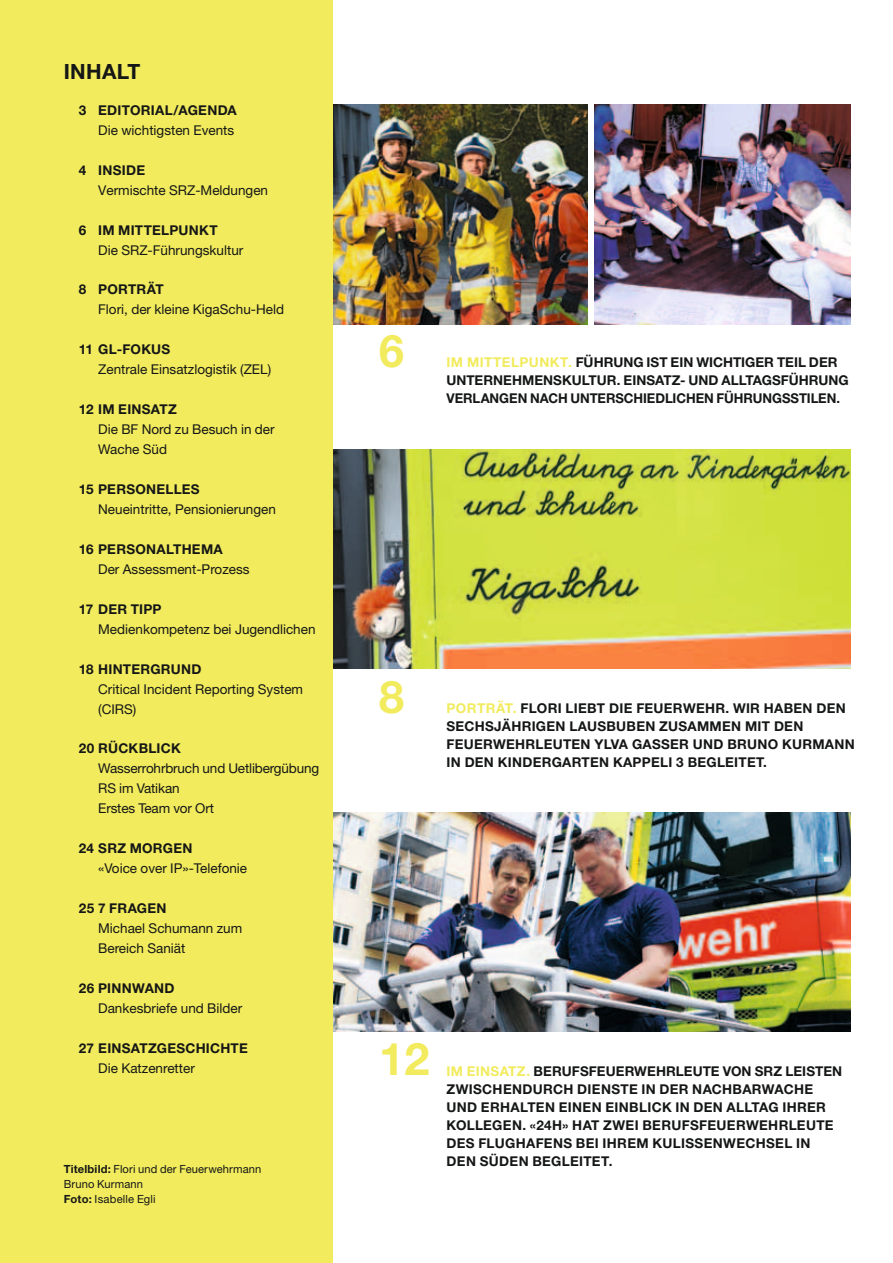
<style>
.page{position:relative;width:893px;height:1263px;background:#fff}
.page>*{position:absolute;margin:0;border:0;box-sizing:border-box;transform-origin:0 0}
.t1{font:700 45px "Helvetica Neue LT Std";color:#f1eb5d}
.t2{font:700 21px "Helvetica Neue LT Std";letter-spacing:.015em;color:#151616}
.t3{font:700 13.5px "Helvetica Neue LT Std";letter-spacing:.02em;color:#151616}
.t4{font:13.5px/20px "Helvetica Neue LT Std";color:#151616}
.t5{font:700 13.5px "Helvetica Neue LT Std";color:#f1eb5d}
.t6{font:11.25px/15px "Helvetica Neue LT Std";letter-spacing:.01em;color:#151616}
.s1{font-weight:700}
.s2{color:#f1eb5d}
</style>
<div class="page">
<div style="left:0;top:0;width:333px;height:1263px;background:#f1eb5d"></div>
<img style="left:333px;top:812px;width:517px;height:220px">
<img style="left:595px;top:105px;width:255px;height:219px">
<img style="left:333px;top:449px;width:517px;height:220px">
<img style="left:333px;top:105px;width:254px;height:219px">
<h2 class="t2" style="left:64px;top:58px;width:78px">INHALT</h2>
<p class="t3" style="left:79px;top:102px;width:160px">3 EDITORIAL/AGENDA</p>
<p class="t4" style="left:98px;top:120px;width:137px">Die wichtigsten Events</p>
<p class="t3" style="left:79px;top:162px;width:68px">4 INSIDE</p>
<p class="t4" style="left:98px;top:180px;width:171px">Vermischte SRZ-Meldungen</p>
<p class="t3" style="left:79px;top:221px;width:140px">6 IM MITTELPUNKT</p>
<p class="t4" style="left:98px;top:240px;width:147px">Die SRZ-Führungskultur</p>
<p class="t3" style="left:79px;top:281px;width:86px">8 PORTRÄT</p>
<p class="t4" style="left:98px;top:299px;width:187px">Flori, der kleine KigaSchu-Held</p>
<p class="t3" style="left:79px;top:341px;width:93px">11 GL-FOKUS</p>
<p class="t4" style="left:98px;top:359px;width:174px">Zentrale Einsatzlogistik (ZEL)</p>
<p class="t3" style="left:79px;top:401px;width:99px">12 IM EINSATZ</p>
<p class="t4" style="left:98px;top:419px;width:178px">Die BF Nord zu Besuch in der<br>Wache Süd</p>
<p class="t3" style="left:79px;top:481px;width:122px">15 PERSONELLES</p>
<p class="t4" style="left:98px;top:499px;width:179px">Neueintritte, Pensionierungen</p>
<p class="t3" style="left:79px;top:541px;width:146px">16 PERSONALTHEMA</p>
<p class="t4" style="left:98px;top:559px;width:153px">Der Assessment-Prozess</p>
<p class="t3" style="left:79px;top:601px;width:84px">17 DER TIPP</p>
<p class="t4" style="left:98px;top:619px;width:219px">Medienkompetenz bei Jugendlichen</p>
<p class="t3" style="left:79px;top:660px;width:124px">18 HINTERGRUND</p>
<p class="t4" style="left:98px;top:679px;width:206px">Critical Incident Reporting System (CIRS)</p>
<p class="t3" style="left:79px;top:740px;width:104px">20 RÜCKBLICK</p>
<p class="t4" style="left:98px;top:758px;width:223px">Wasserrohrbruch und Uetlibergübung<br>RS im Vatikan<br>Erstes Team vor Ort</p>
<p class="t3" style="left:79px;top:840px;width:115px">24 SRZ MORGEN</p>
<p class="t4" style="left:98px;top:858px;width:150px">«Voice over IP»-Telefonie</p>
<p class="t3" style="left:79px;top:900px;width:89px">25 7 FRAGEN</p>
<p class="t4" style="left:98px;top:918px;width:146px">Michael Schumann zum<br>Bereich Saniät</p>
<p class="t3" style="left:79px;top:980px;width:97px">26 PINNWAND</p>
<p class="t4" style="left:98px;top:998px;width:146px">Dankesbriefe und Bilder</p>
<p class="t3" style="left:79px;top:1040px;width:171px">27 EINSATZGESCHICHTE</p>
<p class="t4" style="left:98px;top:1058px;width:98px">Die Katzenretter</p>
<p class="t6" style="left:64px;top:1161px;width:199px"><span class="s1">TITELBILD:</span> Flori und der Feuerwehrmann<br>Bruno Kurmann<br><span class="s1">FOTO:</span> Isabelle Egli</p>
<h1 class="t1" style="left:379px;top:323px;width:27px">6</h1>
<p class="t5" style="left:446px;top:354px;width:44px">IM MITTELPUNKT</p>
<p class="t3" style="left:568px;top:354px;width:27px"><span class="s2">.</span> FÜHRUNG</p>
<p class="t3" style="left:647px;top:354px;width:8px">IST</p>
<p class="t3" style="left:671px;top:354px;width:8px">EIN</p>
<p class="t3" style="left:696px;top:354px;width:10px">WICHTIGER</p>
<p class="t3" style="left:777px;top:354px;width:9px">TEIL</p>
<p class="t3" style="left:809px;top:354px;width:11px">DER</p>
<p class="t3" style="left:446px;top:372px;width:11px">UNTERNEHMENSKULTUR</p>
<p class="t3" style="left:617px;top:372px;width:25px">. EINSATZ</p>
<p class="t3" style="left:680px;top:372px;width:20px">- UND</p>
<p class="t3" style="left:722px;top:372px;width:20px">ALLTAGSFÜHRUNG</p>
<p class="t3" style="left:446px;top:390px;width:19px">VERLANGEN</p>
<p class="t3" style="left:530px;top:390px;width:10px">NACH</p>
<p class="t3" style="left:570px;top:390px;width:10px">UNTERSCHIEDLICHEN</p>
<p class="t3" style="left:717px;top:390px;width:18px">FÜHRUNGSSTILEN</p>
<p class="t3" style="left:836px;top:390px;width:5px">.</p>
<h1 class="t1" style="left:379px;top:669px;width:27px">8</h1>
<p class="t5" style="left:446px;top:699px;width:20px">PORTRÄT</p>
<p class="t3" style="left:513px;top:699px;width:25px"><span class="s2">.</span> FLORI</p>
<p class="t3" style="left:566px;top:699px;width:9px">LIEBT</p>
<p class="t3" style="left:609px;top:699px;width:9px">DIE</p>
<p class="t3" style="left:636px;top:699px;width:20px">FEUERWEHR</p>
<p class="t3" style="left:725px;top:699px;width:49px">. WIR HABEN</p>
<p class="t3" style="left:816px;top:699px;width:11px">DEN</p>
<p class="t3" style="left:446px;top:717px;width:11px">SECHS</p>
<p class="t3" style="left:494px;top:717px;width:18px">JÄHRIGEN</p>
<p class="t3" style="left:569px;top:717px;width:19px">LAUSBUBEN</p>
<p class="t3" style="left:659px;top:717px;width:12px">ZUSAMMEN</p>
<p class="t3" style="left:745px;top:717px;width:9px">MIT</p>
<p class="t3" style="left:774px;top:717px;width:11px">DEN</p>
<p class="t3" style="left:446px;top:735px;width:19px">FEUERWEHRLEUTEN</p>
<p class="t3" style="left:594px;top:735px;width:59px">YLVA GASSER</p>
<p class="t3" style="left:693px;top:735px;width:11px">UND</p>
<p class="t3" style="left:727px;top:735px;width:21px">BRUNO</p>
<p class="t3" style="left:782px;top:735px;width:22px">KURMANN</p>
<p class="t3" style="left:446px;top:753px;width:29px">IN DEN</p>
<p class="t3" style="left:498px;top:753px;width:21px">KINDERGARTEN</p>
<p class="t3" style="left:613px;top:753px;width:29px">KAPPELI</p>
<p class="t3" style="left:676px;top:753px;width:21px">3 BEGLEITET</p>
<p class="t3" style="left:763px;top:753px;width:5px">.</p>
<h1 class="t1" style="left:379px;top:1031px;width:52px">12</h1>
<p class="t3" style="left:446px;top:1062px;width:107px"><span class="s2">IM EINSATZ.</span> BERUFSFEUERWEHRLEUTE</p>
<p class="t3" style="left:723px;top:1062px;width:72px">VON SRZ LEISTEN</p>
<p class="t3" style="left:446px;top:1080px;width:11px">ZWISCHENDURCH</p>
<p class="t3" style="left:577px;top:1080px;width:20px">DIENSTE</p>
<p class="t3" style="left:641px;top:1080px;width:29px">IN DER</p>
<p class="t3" style="left:692px;top:1080px;width:22px">NACHBARWACHE</p>
<p class="t3" style="left:446px;top:1098px;width:11px">UND</p>
<p class="t3" style="left:481px;top:1098px;width:11px">ERHALTEN</p>
<p class="t3" style="left:559px;top:1098px;width:10px">EINEN</p>
<p class="t3" style="left:605px;top:1098px;width:19px">EINBLICK</p>
<p class="t3" style="left:675px;top:1098px;width:29px">IN DEN</p>
<p class="t3" style="left:726px;top:1098px;width:19px">ALLTAG</p>
<p class="t3" style="left:782px;top:1098px;width:10px">IHRER</p>
<p class="t3" style="left:446px;top:1116px;width:20px">KOLLEGEN</p>
<p class="t3" style="left:522px;top:1116px;width:60px">. «24H » HAT</p>
<p class="t3" style="left:603px;top:1116px;width:10px">ZWEI</p>
<p class="t3" style="left:642px;top:1116px;width:21px">BERUFSFEUERWEHRLEUTE</p>
<p class="t3" style="left:446px;top:1134px;width:10px">DES</p>
<p class="t3" style="left:478px;top:1134px;width:19px">FLUGHAFENS</p>
<p class="t3" style="left:576px;top:1134px;width:37px">BEI IHREM</p>
<p class="t3" style="left:652px;top:1134px;width:21px">KULISSENWECHSEL</p>
<p class="t3" style="left:796px;top:1134px;width:8px">IN</p>
<p class="t3" style="left:446px;top:1152px;width:11px">DEN</p>
<p class="t3" style="left:480px;top:1152px;width:20px">SÜDEN</p>
<p class="t3" style="left:532px;top:1152px;width:10px">BEGLEITET</p>
<p class="t3" style="left:609px;top:1152px;width:5px">.</p>
</div>
